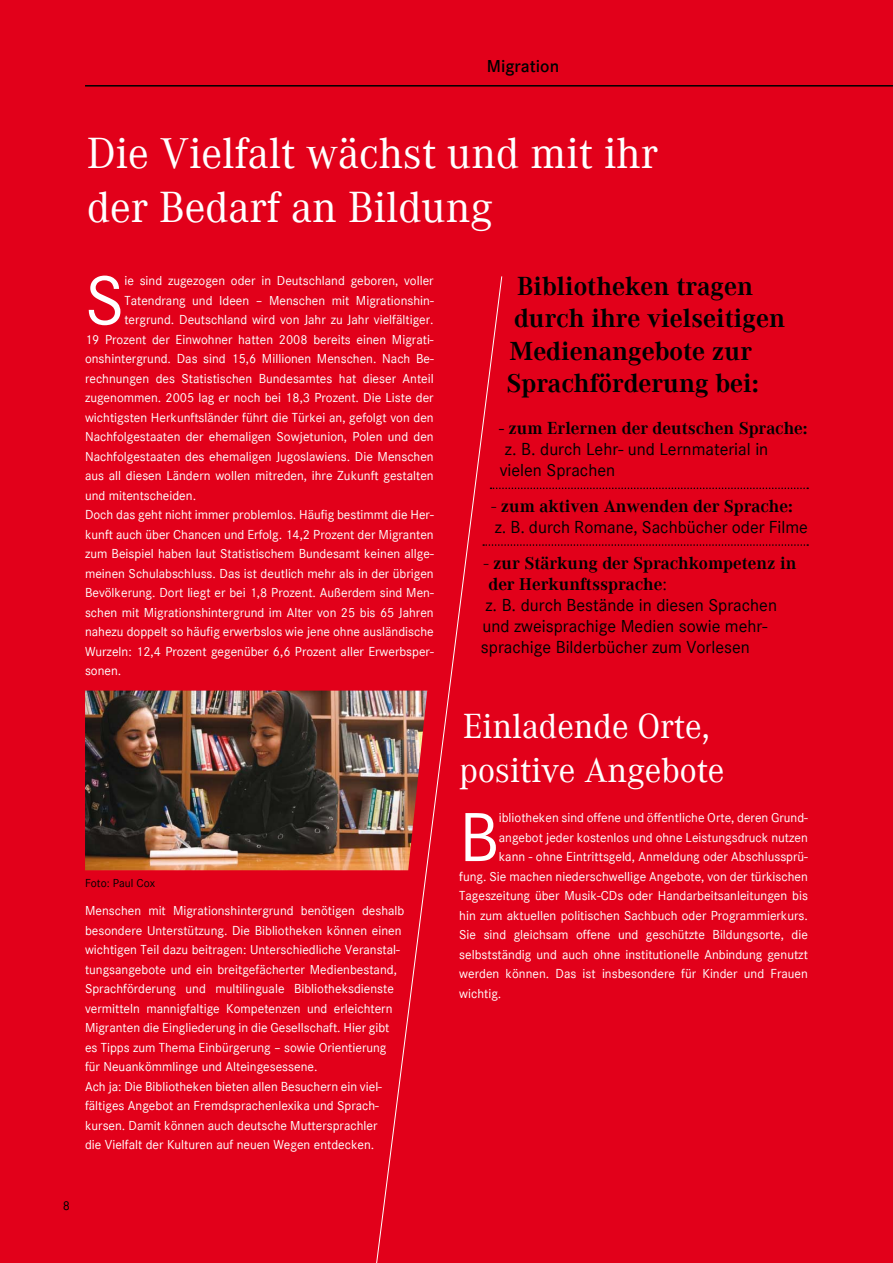
<style>
.page{position:relative;width:893px;height:1263px;background:#e2001a}
.page>*{position:absolute;margin:0;border:0;box-sizing:border-box;transform-origin:0 0}
.t1{font:72px "Corporate S";color:#fff}
.t2{font:45px/54px "Corporate A";color:#fff}
.t3{font:36px/43.2px "Corporate A";color:#fff}
.t4{font:700 27px/32.4px "Corporate A";color:#000}
.t5{font:18px/21px "Corporate S";color:#000}
.t6{font:700 18px/21px "Corporate A";color:#000}
.t7{font:600 18px "Corporate S";color:#000}
.t8{font:13.5px/19.5px "Corporate S";color:#fff}
.t9{font:13.5px "Corporate S";color:#000}
.t10{font:12px "Corporate S";color:#000}
.s1{font-family:"Corporate S";font-weight:400}
</style>
<div class="page">
<svg style="left:373px;top:276px;width:130px;height:987px"></svg>
<svg style="left:483px;top:544px;width:325px;height:2px"></svg>
<svg style="left:490px;top:487px;width:318px;height:2px"></svg>
<hr style="left:85px;top:85px;width:808px;height:2px;background:#000">
<img style="left:85px;top:691px;width:342px;height:179px">
<h3 class="t7" style="left:487px;top:55px;width:74px">Migration</h3>
<h2 class="t2" style="left:87px;top:127px;width:572px">Die Vielfalt wächst und mit ihr der Bedarf an Bildung</h2>
<h1 class="t1" style="left:85px;top:260px;width:41px">S</h1>
<p class="t8" style="left:124px;top:271px;width:311px">ie sind zugezogen oder in Deutschland geboren, voller</p>
<p class="t8" style="left:124px;top:291px;width:311px">Tatendrang und Ideen – Menschen mit Migrationshin-</p>
<p class="t8" style="left:124px;top:310px;width:311px">tergrund. Deutschland wird von Jahr zu Jahr vielfältiger.</p>
<p class="t8" style="left:85px;top:330px;width:350px">19 Prozent der Einwohner hatten 2008 bereits einen Migrati-</p>
<p class="t8" style="left:85px;top:349px;width:350px">onshintergrund. Das sind 15,6 Millionen Menschen. Nach Be-</p>
<p class="t8" style="left:85px;top:369px;width:350px">rechnungen des Statistischen Bundesamtes hat dieser Anteil</p>
<p class="t8" style="left:85px;top:388px;width:350px">zugenommen. 2005 lag er noch bei 18,3 Prozent. Die Liste der</p>
<p class="t8" style="left:85px;top:408px;width:350px">wichtigsten Herkunftsländer führt die Türkei an, gefolgt von den</p>
<p class="t8" style="left:85px;top:427px;width:350px">Nachfolgestaaten der ehemaligen Sowjetunion, Polen und den</p>
<p class="t8" style="left:85px;top:447px;width:350px">Nachfolgestaaten des ehemaligen Jugoslawiens. Die Menschen</p>
<p class="t8" style="left:85px;top:466px;width:350px">aus all diesen Ländern wollen mitreden, ihre Zukunft gestalten</p>
<p class="t8" style="left:85px;top:486px;width:113px">und mitentscheiden.</p>
<p class="t8" style="left:85px;top:505px;width:350px">Doch das geht nicht immer problemlos. Häufig bestimmt die Her-</p>
<p class="t8" style="left:85px;top:525px;width:350px">kunft auch über Chancen und Erfolg. 14,2 Prozent der Migranten</p>
<p class="t8" style="left:85px;top:544px;width:350px">zum Beispiel haben laut Statistischem Bundesamt keinen allge-</p>
<p class="t8" style="left:85px;top:564px;width:350px">meinen Schulabschluss. Das ist deutlich mehr als in der übrigen</p>
<p class="t8" style="left:85px;top:583px;width:350px">Bevölkerung. Dort liegt er bei 1,8 Prozent. Außerdem sind Men-</p>
<p class="t8" style="left:85px;top:603px;width:350px">schen mit Migrationshintergrund im Alter von 25 bis 65 Jahren</p>
<p class="t8" style="left:85px;top:622px;width:350px">nahezu doppelt so häufig erwerbslos wie jene ohne ausländische</p>
<p class="t8" style="left:85px;top:642px;width:350px">Wurzeln: 12,4 Prozent gegenüber 6,6 Prozent aller Erwerbsper-</p>
<p class="t8" style="left:85px;top:661px;width:38px">sonen.</p>
<p class="t10" style="left:85px;top:876px;width:71px">Foto: Paul Cox</p>
<p class="t8" style="left:85px;top:901px;width:321px">Menschen mit Migrationshintergrund benötigen deshalb besondere Unterstützung. Die Bibliotheken können einen wichtigen Teil dazu beitragen: Unterschiedliche Veranstal&shy;tungsangebote und ein breitgefächerter Medienbestand, Sprachförderung und multilinguale Bibliotheksdienste vermitteln mannigfaltige Kompetenzen und erleichtern Migranten die Eingliederung in die Gesellschaft. Hier gibt es Tipps zum Thema Einbürgerung – sowie Orientierung für Neuankömmlinge und Alteingesessene.<br>Ach ja: Die Bibliotheken bieten allen Besuchern ein viel&shy;fältiges Angebot an Fremdsprachenlexika und Sprach&shy;kursen. Damit können auch deutsche Muttersprachler<br>die Vielfalt der Kulturen auf neuen Wegen entdecken.</p>
<h3 class="t4" style="left:506px;top:270px;width:280px;text-indent:11px">Bibliotheken tragen durch ihre vielseitigen<br>Medienangebote zur<br>Sprachförderung bei:</h3>
<h3 class="t6" style="left:499px;top:418px;width:310px"><span class="s1">-</span> zum Erlernen der deutschen Sprache:</h3>
<h3 class="t5" style="left:500px;top:439px;width:270px">z. B. durch Lehr- und Lernmaterial in vielen Sprachen</h3>
<h3 class="t6" style="left:491px;top:496px;width:303px">- zum aktiven Anwenden der Sprache:</h3>
<h3 class="t5" style="left:495px;top:517px;width:315px">z. B. durch Romane, Sachbücher oder Filme</h3>
<h3 class="t6" style="left:484px;top:553px;width:314px">- zur Stärkung der Sprachkompetenz in der Herkunftssprache<span class="s1">:</span></h3>
<h3 class="t5" style="left:481px;top:595px;width:298px">z. B. durch Bestände in diesen Sprachen und zweisprachige Medien sowie mehr&shy;sprachige Bilderbücher zum Vorlesen</h3>
<h3 class="t3" style="left:459px;top:706px;width:267px">Einladende Orte, positive Angebote</h3>
<h1 class="t1" style="left:459px;top:796px;width:41px">B</h1>
<p class="t8" style="left:499px;top:808px;width:311px">ibliotheken sind offene und öffentliche Orte, deren Grund-</p>
<p class="t8" style="left:499px;top:827px;width:311px">angebot jeder kostenlos und ohne Leistungsdruck nutzen</p>
<p class="t8" style="left:499px;top:847px;width:311px">kann - ohne Eintrittsgeld, Anmeldung oder Abschlussprü-</p>
<p class="t8" style="left:459px;top:866px;width:350px">fung. Sie machen niederschwellige Angebote, von der türkischen</p>
<p class="t8" style="left:459px;top:886px;width:350px">Tageszeitung über Musik-CDs oder Handarbeitsanleitungen bis</p>
<p class="t8" style="left:459px;top:905px;width:350px">hin zum aktuellen politischen Sachbuch oder Programmierkurs.</p>
<p class="t8" style="left:459px;top:925px;width:350px">Sie sind gleichsam offene und geschützte Bildungsorte, die</p>
<p class="t8" style="left:459px;top:944px;width:350px">selbstständig und auch ohne institutionelle Anbindung genutzt</p>
<p class="t8" style="left:459px;top:964px;width:350px">werden können. Das ist insbesondere für Kinder und Frauen</p>
<p class="t8" style="left:459px;top:983px;width:44px">wichtig.</p>
<p class="t9" style="left:63px;top:1198px;width:9px">8</p>
</div>
